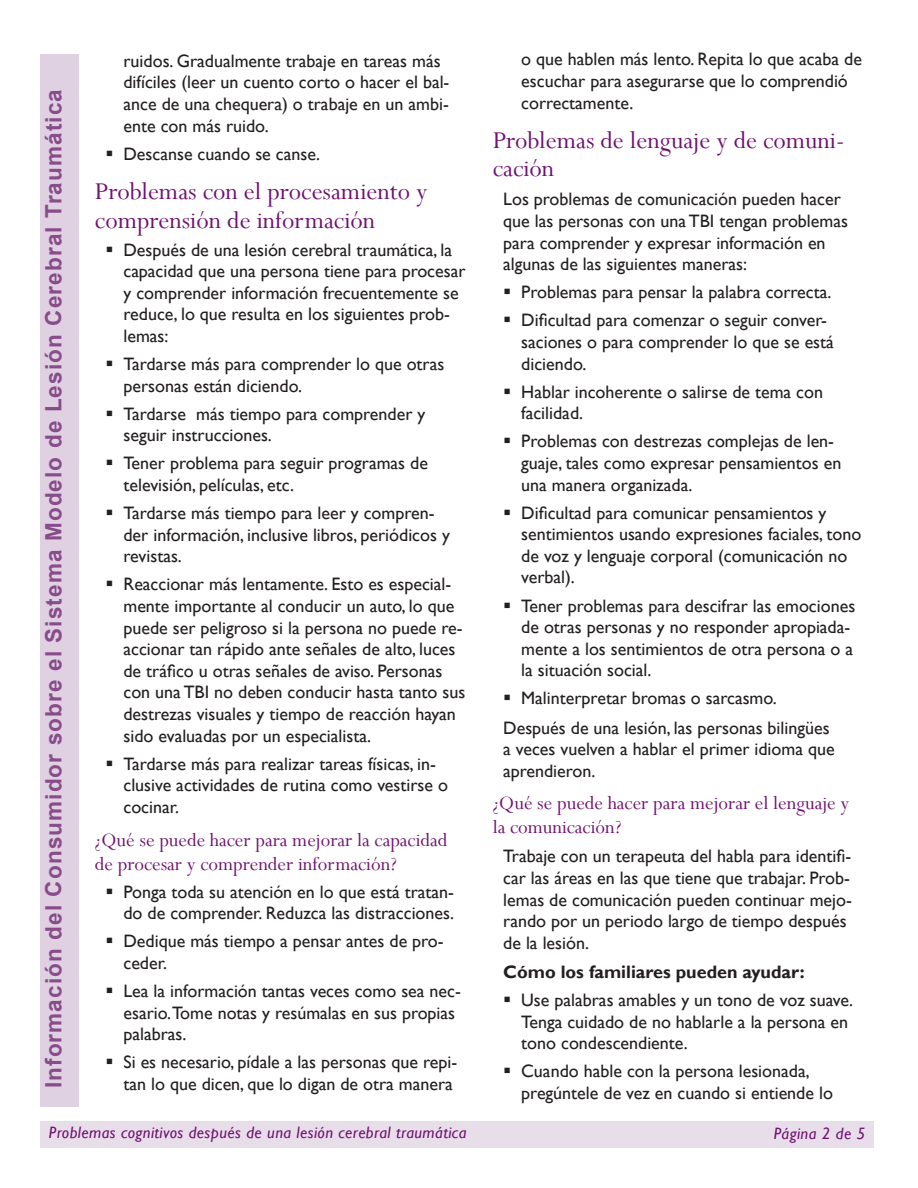
<style>
.page{position:relative;width:918px;height:1188px;background:#fff}
.page>*{position:absolute;margin:0;border:0;box-sizing:border-box;transform-origin:0 0}
.Subhead_1{font:27px/28.5px "Perpetua";color:#711271}
.Front_sidebar_Series{font:700 22.5px "Arial";letter-spacing:.05em;color:#884c8a}
.Subhead_2{font:21px/24px "Perpetua";color:#711271}
.Bullet_1{font:18px/21.6px "Gill Sans";color:#231f20}
.body_text{font:18px/21.6px "Gill Sans";color:#231f20}
.body_text-2{font:700 18px "Gill Sans";color:#231f20}
.footer_text{font:italic 16.5px "Gill Sans";letter-spacing:.025em;color:#711271}
</style>
<div class="page">
<div style="left:40px;top:54px;width:38px;height:1053px;background:#dfd0e2"></div>
<div style="left:40px;top:1121px;width:834px;height:27px;background:#e8deea"></div>
<p class="Front_sidebar_Series" style="left:39px;top:1088px;width:1001px;rotate:-90deg">Información del Consumidor sobre el Sistema Modelo de Lesión Cerebral Traumática</p>
<p class="Bullet_1" style="left:123px;top:50px;width:327px">ruidos. Gradualmente trabaje en tareas más difíciles (leer un cuento corto o hacer el bal&shy;ance de una chequera) o trabaje en un ambi&shy;ente con más ruido.</p>
<p class="Bullet_1" style="left:123px;top:143px;width:198px">Descanse cuando se canse.</p>
<p class="Subhead_1" style="left:95px;top:177px;width:334px">Problemas con el procesamiento y comprensión de información</p>
<p class="Bullet_1" style="left:123px;top:239px;width:344px">Después de una lesión cerebral traumática, la capacidad que una persona tiene para procesar y comprender información frecuentemente se reduce, lo que resulta en los siguientes prob&shy;lemas:</p>
<p class="Bullet_1" style="left:123px;top:354px;width:322px">Tardarse más para comprender lo que otras personas están diciendo.</p>
<p class="Bullet_1" style="left:123px;top:403px;width:303px">Tardarse más tiempo para comprender y seguir instrucciones.</p>
<p class="Bullet_1" style="left:123px;top:453px;width:306px">Tener problema para seguir programas de televisión, películas, etc.</p>
<p class="Bullet_1" style="left:123px;top:503px;width:328px">Tardarse más tiempo para leer y compren&shy;der información, inclusive libros, periódicos y revistas.</p>
<p class="Bullet_1" style="left:123px;top:574px;width:343px">Reaccionar más lentamente. Esto es especial&shy;mente importante al conducir un auto, lo que puede ser peligroso si la persona no puede re&shy;accionar tan rápido ante señales de alto, luces de tráfico u otras señales de aviso. Personas con una TBI no deben conducir hasta tanto sus destrezas visuales y tiempo de reacción hayan sido evaluadas por un especialista.</p>
<p class="Bullet_1" style="left:123px;top:753px;width:326px">Tardarse más para realizar tareas físicas, in&shy;clusive actividades de rutina como vestirse o cocinar.</p>
<p class="Subhead_2" style="left:95px;top:827px;width:354px">¿Qué se puede hacer para mejorar la capacidad de procesar y comprender información?</p>
<p class="Bullet_1" style="left:123px;top:881px;width:332px">Ponga toda su atención en lo que está tratan&shy;do de comprender. Reduzca las distracciones.</p>
<p class="Bullet_1" style="left:123px;top:931px;width:322px">Dedique más tiempo a pensar antes de pro&shy;ceder.</p>
<p class="Bullet_1" style="left:123px;top:980px;width:339px">Lea la información tantas veces como sea nec&shy;esario.Tome notas y resúmalas en sus propias palabras.</p>
<p class="Bullet_1" style="left:123px;top:1052px;width:335px">Si es necesario, pídale a las personas que repi&shy;tan lo que dicen, que lo digan de otra manera</p>
<p class="footer_text" style="left:49px;top:1123px;width:419px">Problemas cognitivos después de una lesión cerebral traumática</p>
<p class="Bullet_1" style="left:521px;top:49px;width:342px">o que hablen más lento. Repita lo que acaba de escuchar para asegurarse que lo comprendió correctamente.</p>
<p class="Subhead_1" style="left:493px;top:125px;width:353px">Problemas de lenguaje y de comuni&shy;cación</p>
<p class="body_text" style="left:503px;top:189px;width:346px">Los problemas de comunicación pueden hacer que las personas con una TBI tengan problemas para comprender y expresar información en algunas de las siguientes maneras:</p>
<p class="Bullet_1" style="left:521px;top:282px;width:312px">Problemas para pensar la palabra correcta.</p>
<p class="Bullet_1" style="left:521px;top:310px;width:314px">Dificultad para comenzar o seguir conver&shy;saciones o para comprender lo que se está diciendo.</p>
<p class="Bullet_1" style="left:521px;top:381px;width:303px">Hablar incoherente o salirse de tema con facilidad.</p>
<p class="Bullet_1" style="left:521px;top:431px;width:322px">Problemas con destrezas complejas de len&shy;guaje, tales como expresar pensamientos en una manera organizada.</p>
<p class="Bullet_1" style="left:521px;top:502px;width:342px">Dificultad para comunicar pensamientos y sentimientos usando expresiones faciales, tono de voz y lenguaje corporal (comunicación no verbal).</p>
<p class="Bullet_1" style="left:521px;top:595px;width:336px">Tener problemas para descifrar las emociones de otras personas y no responder apropiada&shy;mente a los sentimientos de otra persona o a la situación social.</p>
<p class="Bullet_1" style="left:521px;top:688px;width:257px">Malinterpretar bromas o sarcasmo.</p>
<p class="body_text" style="left:503px;top:717px;width:333px">Después de una lesión, las personas bilingües a veces vuelven a hablar el primer idioma que aprendieron.</p>
<p class="Subhead_2" style="left:493px;top:791px;width:358px">¿Qué se puede hacer para mejorar el lenguaje y la comunicación?</p>
<p class="body_text" style="left:503px;top:846px;width:350px">Trabaje con un terapeuta del habla para identifi&shy;car las áreas en las que tiene que trabajar. Prob&shy;lemas de comunicación pueden continuar mejo&shy;rando por un periodo largo de tiempo después de la lesión.</p>
<p class="body_text-2" style="left:503px;top:961px;width:303px">Cómo los familiares pueden ayudar:</p>
<p class="Bullet_1" style="left:521px;top:990px;width:334px">Use palabras amables y un tono de voz suave.<br>Tenga cuidado de no hablarle a la persona en tono condescendiente.</p>
<p class="Bullet_1" style="left:521px;top:1061px;width:313px">Cuando hable con la persona lesionada, pregúntele de vez en cuando si entiende lo</p>
<p class="footer_text" style="left:774px;top:1123px;width:93px">Página 2 de 5</p>
</div>
